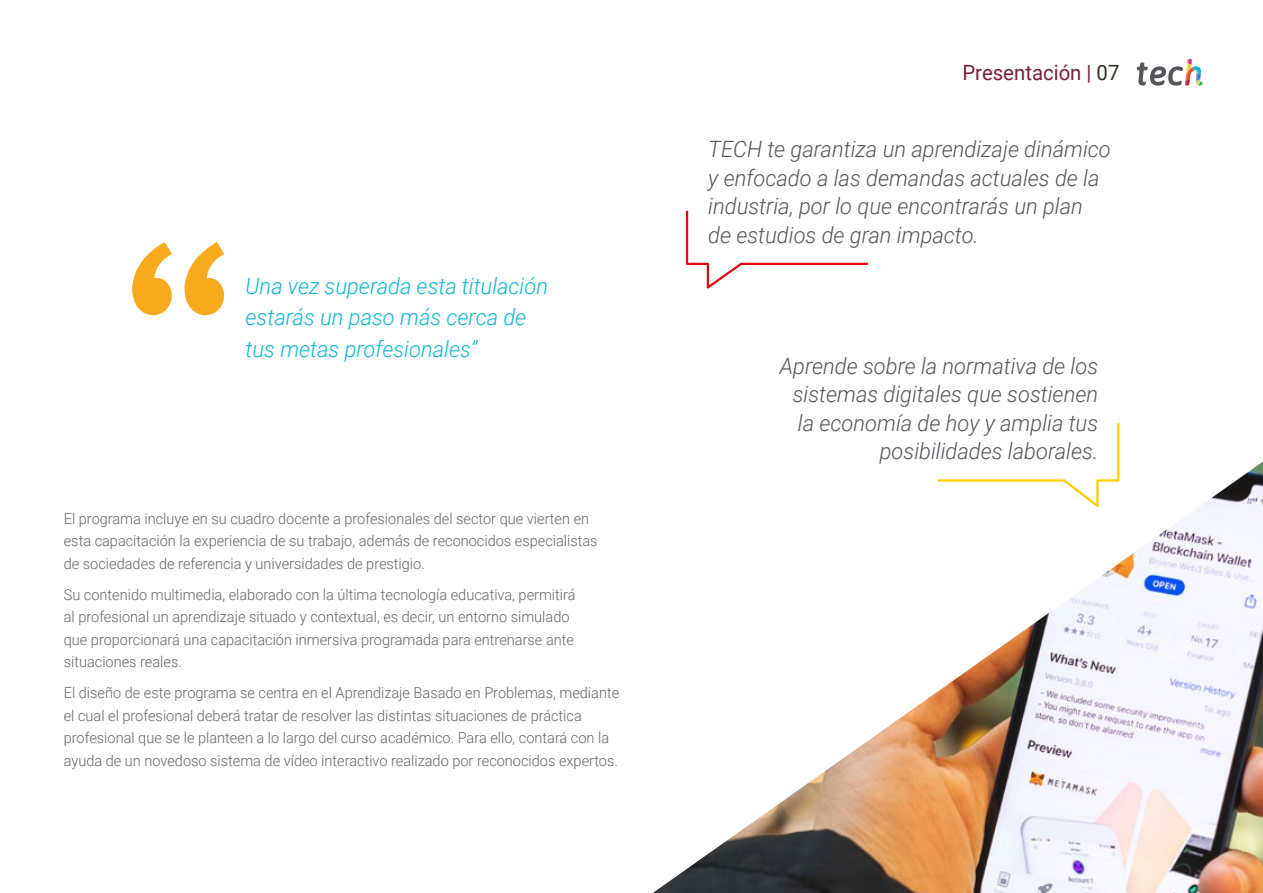
<style>
.page{position:relative;width:1263px;height:893px;background:#fff}
.page>*{position:absolute;margin:0;border:0;box-sizing:border-box;transform-origin:0 0}
.t1{font:italic 300 22.5px/28.5px "Roboto";color:#52555b;text-align:right}
.t2{font:italic 300 22.5px/31.5px "Roboto";color:#0fb6cf}
.t3{font:21px "Roboto";color:#791e3c}
.t4{font:300 15px/22.5px "Roboto";color:#61646a}
.s1{color:#312e20}
</style>
<div class="page">
<svg style="left:132px;top:242px;width:92px;height:73px"></svg>
<img style="left:653px;top:461px;width:610px;height:432px">
<svg style="left:935px;top:423px;width:185px;height:87px"></svg>
<svg style="left:685px;top:210px;width:183px;height:79px"></svg>
<svg style="left:1137px;top:59px;width:65px;height:27px"></svg>
<h1 class="t2" style="left:246px;top:269px;width:304px">Una vez superada esta titulación estarás un paso más cerca de tus metas profesionales”</h1>
<p class="t4" style="left:64px;top:506px;width:535px">El programa incluye en su cuadro docente a profesionales del sector que vierten en esta capacitación la experiencia de su trabajo, además de reconocidos especialistas de sociedades de referencia y universidades de prestigio.</p>
<p class="t4" style="left:64px;top:582px;width:513px">Su contenido multimedia, elaborado con la última tecnología educativa, permitirá al profesional un aprendizaje situado y contextual, es decir, un entorno simulado que proporcionará una capacitación inmersiva programada para entrenarse ante situaciones reales.</p>
<p class="t4" style="left:64px;top:681px;width:557px">El diseño de este programa se centra en el Aprendizaje Basado en Problemas, mediante el cual el profesional deberá tratar de resolver las distintas situaciones de práctica profesional que se le planteen a lo largo del curso académico. Para ello, contará con la ayuda de un novedoso sistema de vídeo interactivo realizado por reconocidos expertos.</p>
<h2 class="t3" style="left:962px;top:57px;width:159px">Presentación | <span class="s1">07</span></h2>
<h1 class="t1" style="left:708px;top:134px;width:404px;text-align:left">TECH te garantiza un aprendizaje dinámico y enfocado a las demandas actuales de la industria, por lo que encontrarás un plan de estudios de gran impacto.</h1>
<h1 class="t1" style="left:780px;top:351px;width:320px">Aprende sobre la normativa de los sistemas digitales que sostienen la economía de hoy y amplia tus posibilidades laborales.</h1>
</div>
